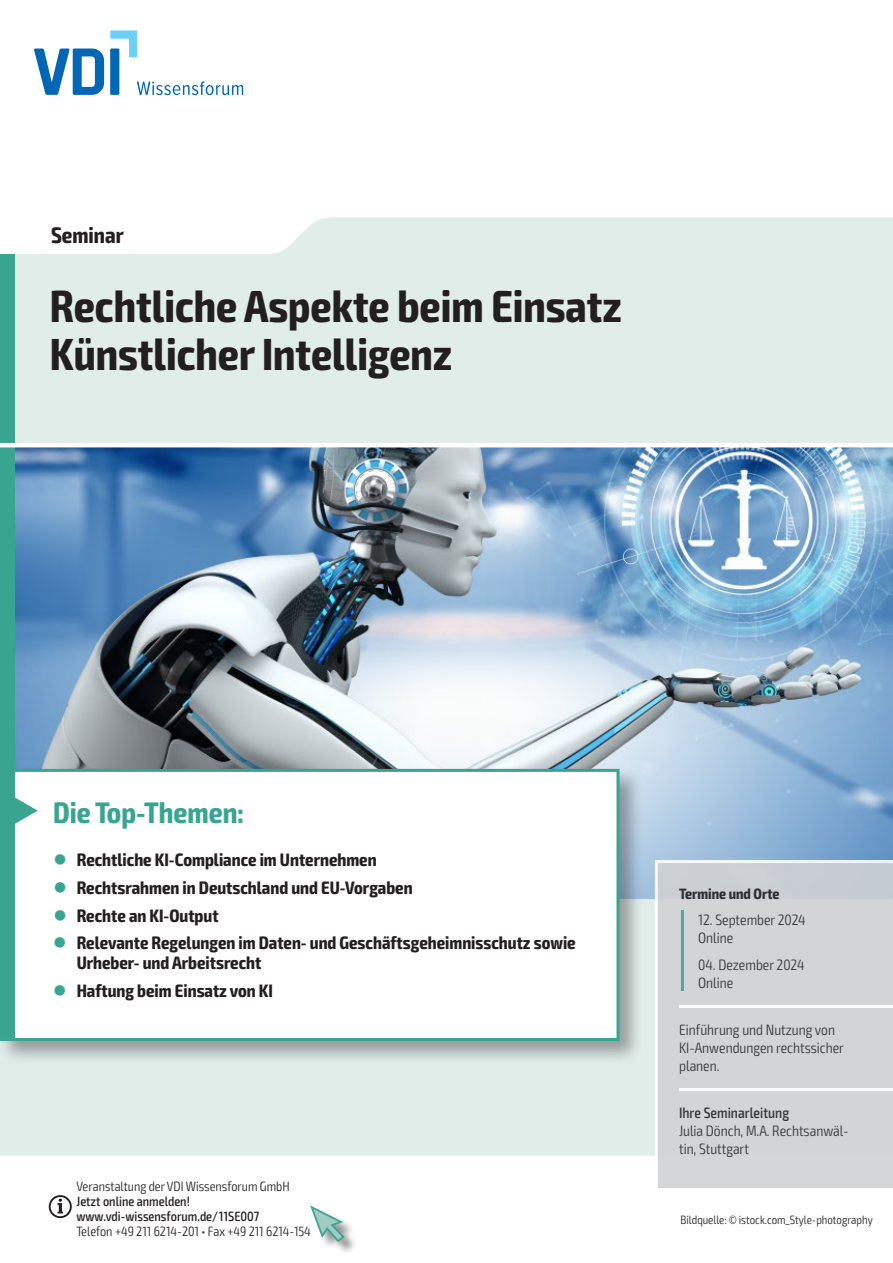
<style>
.page{position:relative;width:893px;height:1263px;background:#fff}
.page>*{position:absolute;margin:0;border:0;box-sizing:border-box;transform-origin:0 0}
.t1{font:700 condensed 45px/48px "Exo 2";color:#231f20}
.t2{font:700 condensed 29.7px "Exo 2";color:#39a590}
.t3{font:700 condensed 22.5px "Exo 2";color:#231f20}
.t4{font:700 condensed 18px/19.5px "Exo 2";color:#231f20}
.t5{font:300 condensed 15px/18px "Exo 2";color:#231f20}
.t6{font:500 condensed 15px "Exo 2";color:#231f20}
.t7{font:700 condensed 15px "Exo 2";color:#231f20}
.t8{font:300 condensed 13.5px "Exo 2";color:#231f20}
.t9{font:500 condensed 13.5px/15px "Exo 2";color:#231f20}
.t10{font:300 condensed 12px "Exo 2";color:#231f20}
.s1{color:#39a590}
</style>
<div class="page">
<div style="left:0;top:217px;width:893px;height:938px;background:#e0ede9"></div>
<img style="left:14px;top:447px;width:879px;height:451px">
<div style="left:0;top:765px;width:644px;height:300px;background:#231f20;opacity:.4"></div>
<div style="left:2px;top:770px;width:616px;height:269px;background:#fff"></div>
<div style="left:3px;top:772px;width:11px;height:266px;background:#39a590"></div>
<div style="left:0;top:769px;width:619px;height:272px;border:3px solid #39a590"></div>
<svg style="left:14px;top:796px;width:24px;height:29px"></svg>
<div style="left:0;top:254px;width:14px;height:519px;background:#39a590"></div>
<div style="left:311px;top:1206px;width:47px;height:49px;background:#231f20;opacity:.5"></div>
<svg style="left:310px;top:1205px;width:36px;height:38px"></svg>
<hr style="left:0;top:443px;width:893px;height:4px;background:#fff">
<svg style="left:655px;top:860px;width:238px;height:328px"></svg>
<svg style="left:49px;top:1195px;width:23px;height:23px"></svg>
<svg style="left:34px;top:30px;width:209px;height:65px"></svg>
<p class="t3" style="left:51px;top:221px;width:74px">Seminar</p>
<h1 class="t1" style="left:50px;top:283px;width:573px">Rechtliche Aspekte beim Einsatz<br>Künstlicher Intelligenz</h1>
<h2 class="t2" style="left:53px;top:794px;width:192px">Die Top-Themen:</h2>
<p class="t4" style="left:53px;top:850px;width:325px"><span class="s1">●</span> Rechtliche KI-Compliance im Unternehmen</p>
<p class="t4" style="left:53px;top:878px;width:361px"><span class="s1">●</span> Rechtsrahmen in Deutschland und EU-Vorgaben</p>
<p class="t4" style="left:53px;top:906px;width:167px"><span class="s1">●</span> Rechte an KI-Output</p>
<p class="t4" style="left:77px;top:934px;width:500px;text-indent:-23px"><span class="s1">●</span> Relevante Regelungen im Daten- und Geschäftsgeheimnisschutz sowie<br>Urheber- und Arbeitsrecht</p>
<p class="t4" style="left:53px;top:981px;width:221px"><span class="s1">●</span> Haftung beim Einsatz von KI</p>
<p class="t8" style="left:77px;top:1178px;width:215px">Veranstaltung der VDI Wissensforum GmbH</p>
<p class="t9" style="left:77px;top:1194px;width:184px">Jetzt online anmelden! www.vdi-wissensforum.de/11SE007</p>
<p class="t8" style="left:77px;top:1223px;width:236px">Telefon +49 211 6214-201 • Fax +49 211 6214-154</p>
<p class="t7" style="left:679px;top:885px;width:102px">Termine und Orte</p>
<p class="t5" style="left:698px;top:911px;width:109px">12. September 2024<br>Online</p>
<p class="t5" style="left:698px;top:956px;width:108px">04. Dezember 2024<br>Online</p>
<p class="t5" style="left:679px;top:1021px;width:166px">Einführung und Nutzung von<br>KI-Anwendungen rechtssicher planen.</p>
<p class="t6" style="left:679px;top:1104px;width:112px">Ihre Seminarleitung</p>
<p class="t5" style="left:679px;top:1122px;width:171px">Julia Dönch, M.A. Rechtsanwäl&shy;tin, Stuttgart</p>
<p class="t10" style="left:681px;top:1212px;width:194px">Bildquelle: © istock.com_Style-photography</p>
</div>
